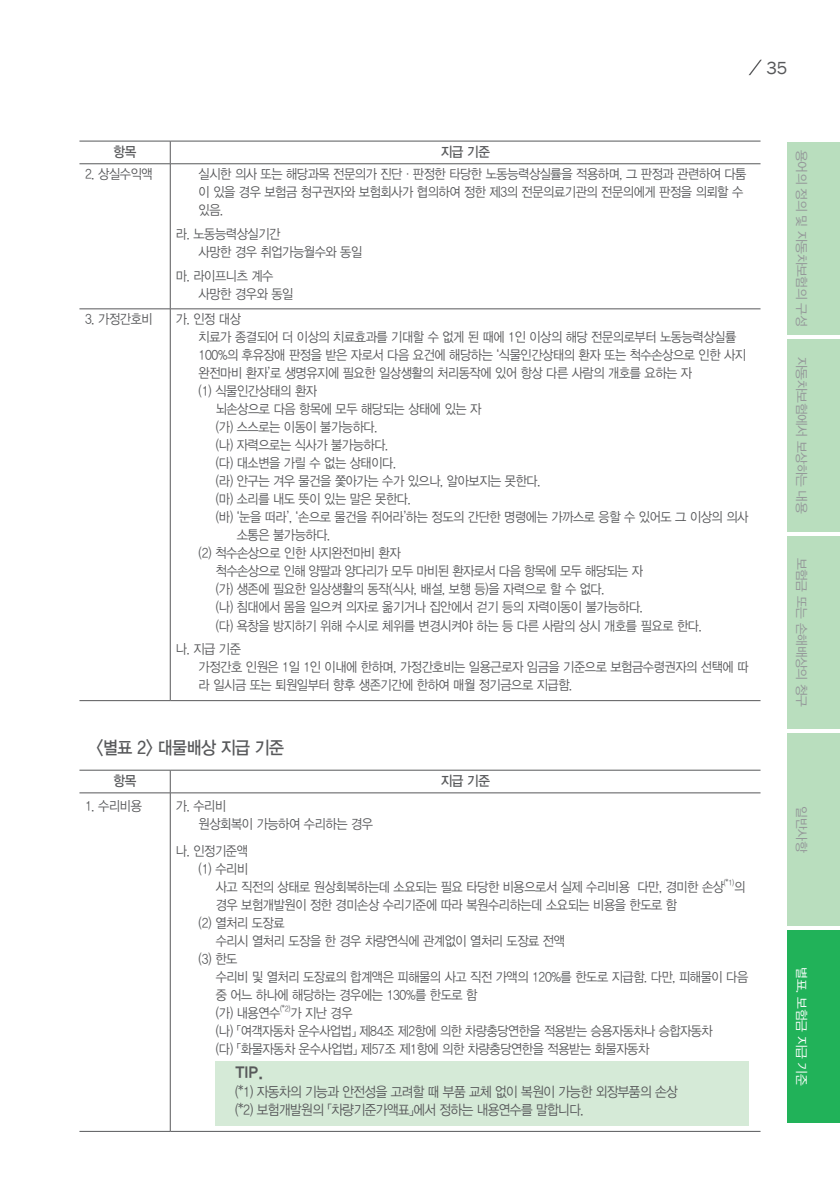
<style>
.page{position:relative;width:840px;height:1191px;background:#fff}
.page>*{position:absolute;margin:0;border:0;box-sizing:border-box;transform-origin:0 0}
.제1장_조{font:18px "YDVYGO Std 33";letter-spacing:-.03em;color:#57585a;scale:.9 1}
.t1{font:18px "Franklin Gothic";color:#57585a}
.본문{font:16px "YDVYGO Std 25";color:#57585a;scale:.95 1}
.팁{font:14px "YDVYGO Std 32";letter-spacing:-.04em;color:#57585a;scale:.9 1}
.표하시라{font:14px "YDVYGO Std 33";letter-spacing:-.03em;color:#57585a;scale:.9 1}
.표내용{font:13.6px/18px "YDVYGO Std 32";letter-spacing:-.03em;color:#57585a;scale:.9 1}
.t2{font:12.8px "YDVYGO Std 32";letter-spacing:-.03em;color:#939598}
.t3{font:12.8px "YDVYGO Std 12";letter-spacing:-.03em;color:#fff}
.표내용-2{font:7.8px "YDVYGO Std 32";color:#57585a;scale:.9 1}
.s1{font-family:"YDVYGO Std 12"}
</style>
<div class="page">
<div style="left:787px;top:142px;width:52px;height:192px;background:#b9debe"></div>
<div style="left:787px;top:339px;width:52px;height:192px;background:#b9debe"></div>
<div style="left:787px;top:536px;width:52px;height:193px;background:#b9debe"></div>
<div style="left:787px;top:733px;width:52px;height:193px;background:#b9debe"></div>
<div style="left:787px;top:930px;width:52px;height:193px;background:#21b259"></div>
<svg style="left:748px;top:60px;width:13px;height:15px"></svg>
<hr style="left:170px;top:164px;width:1px;height:144px;background:#57585a">
<hr style="left:79px;top:308px;width:91px;height:1px;background:#57585a">
<hr style="left:170px;top:308px;width:590px;height:1px;background:#57585a">
<hr style="left:170px;top:309px;width:1px;height:391px;background:#57585a">
<hr style="left:79px;top:700px;width:91px;height:1px;background:#57585a">
<hr style="left:170px;top:700px;width:590px;height:1px;background:#57585a">
<hr style="left:79px;top:141px;width:91px;height:1px;background:#57585a">
<hr style="left:170px;top:141px;width:590px;height:1px;background:#57585a">
<svg style="left:170px;top:141px;width:1px;height:22px"></svg>
<hr style="left:79px;top:163px;width:91px;height:1px;background:#57585a">
<hr style="left:170px;top:163px;width:590px;height:1px;background:#57585a">
<hr style="left:170px;top:793px;width:1px;height:338px;background:#57585a">
<hr style="left:79px;top:1131px;width:91px;height:1px;background:#57585a">
<hr style="left:170px;top:1131px;width:590px;height:1px;background:#57585a">
<hr style="left:79px;top:770px;width:91px;height:1px;background:#57585a">
<hr style="left:170px;top:770px;width:590px;height:1px;background:#57585a">
<svg style="left:170px;top:770px;width:1px;height:22px"></svg>
<hr style="left:79px;top:792px;width:91px;height:1px;background:#57585a">
<hr style="left:170px;top:792px;width:590px;height:1px;background:#57585a">
<div style="left:215px;top:1061px;width:533px;height:64px;background:#d5ead7"></div>
<h1 class="t1" style="left:766px;top:57px;width:23px">35</h1>
<p class="표하시라" style="left:113px;top:144px;width:27px">항목</p>
<p class="표하시라" style="left:440px;top:144px;width:56px">지급 기준</p>
<p class="표내용" style="left:85px;top:165px;width:77px">2. 상실수익액</p>
<p class="표내용" style="left:198px;top:165px;width:609px">실시한 의사 또는 해당과목 전문의가 진단<span class="s1">·</span>판정한 타당한 노동능력상실률을 적용하며, 그 판정과 관련하여 다툼 이 있을 경우 보험금 청구권자와 보험회사가 협의하여 정한 제3의 전문의료기관의 전문의에게 판정을 의뢰할 수 있음.</p>
<p class="표내용" style="left:176px;top:225px;width:117px">라. 노동능력상실기간</p>
<p class="표내용" style="left:198px;top:243px;width:183px">사망한 경우 취업가능월수와 동일</p>
<p class="표내용" style="left:176px;top:267px;width:110px">마. 라이프니츠 계수</p>
<p class="표내용" style="left:198px;top:285px;width:107px">사망한 경우와 동일</p>
<p class="표내용" style="left:85px;top:310px;width:77px">3. 가정간호비</p>
<p class="표내용" style="left:176px;top:310px;width:74px">가. 인정 대상</p>
<p class="표내용" style="left:198px;top:328px;width:609px">치료가 종결되어 더 이상의 치료효과를 기대할 수 없게 된 때에 1인 이상의 해당 전문의로부터 노동능력상실률<br>100%의 후유장애 판정을 받은 자로서 다음 요건에 해당하는 ‘식물인간상태의 환자 또는 척수손상으로 인한 사지 완전마비 환자’로 생명유지에 필요한 일상생활의 처리동작에 있어 항상 다른 사람의 개호를 요하는 자</p>
<p class="표내용" style="left:198px;top:382px;width:133px">(1) 식물인간상태의 환자</p>
<p class="표내용" style="left:215px;top:400px;width:296px">뇌손상으로 다음 항목에 모두 해당되는 상태에 있는 자</p>
<p class="표내용" style="left:215px;top:418px;width:181px">(가) 스스로는 이동이 불가능하다.</p>
<p class="표내용" style="left:215px;top:436px;width:193px">(나) 자력으로는 식사가 불가능하다.</p>
<p class="표내용" style="left:215px;top:454px;width:202px">(다) 대소변을 가릴 수 없는 상태이다.</p>
<p class="표내용" style="left:215px;top:472px;width:362px">(라) 안구는 겨우 물건을 쫓아가는 수가 있으나, 알아보지는 못한다.</p>
<p class="표내용" style="left:215px;top:490px;width:218px">(마) 소리를 내도 뜻이 있는 말은 못한다.</p>
<p class="표내용" style="left:236px;top:508px;width:569px;text-indent:-21px">(바) ‘눈을 떠라’, ‘손으로 물건을 쥐어라’하는 정도의 간단한 명령에는 가까스로 응할 수 있어도 그 이상의 의사 소통은 불가능하다.</p>
<p class="표내용" style="left:198px;top:544px;width:226px">(2) 척수손상으로 인한 사지완전마비 환자</p>
<p class="표내용" style="left:215px;top:562px;width:476px">척수손상으로 인해 양팔과 양다리가 모두 마비된 환자로서 다음 항목에 모두 해당되는 자</p>
<p class="표내용" style="left:215px;top:580px;width:433px">(가) 생존에 필요한 일상생활의 동작(식사, 배설, 보행 등)을 자력으로 할 수 없다.</p>
<p class="표내용" style="left:215px;top:598px;width:476px">(나) 침대에서 몸을 일으켜 의자로 옮기거나 집안에서 걷기 등의 자력이동이 불가능하다.</p>
<p class="표내용" style="left:215px;top:616px;width:541px">(다) 욕창을 방지하기 위해 수시로 체위를 변경시켜야 하는 등 다른 사람의 상시 개호를 필요로 한다.</p>
<p class="표내용" style="left:176px;top:640px;width:74px">나. 지급 기준</p>
<p class="표내용" style="left:198px;top:658px;width:612px">가정간호 인원은 1일 1인 이내에 한하며, 가정간호비는 일용근로자 임금을 기준으로 보험금수령권자의 선택에 따 라 일시금 또는 퇴원일부터 향후 생존기간에 한하여 매월 정기금으로 지급함.</p>
<p class="제1장_조" style="left:96px;top:738px;width:210px">&lt;별표 2&gt; 대물배상 지급 기준</p>
<p class="표하시라" style="left:113px;top:773px;width:27px">항목</p>
<p class="표하시라" style="left:440px;top:773px;width:56px">지급 기준</p>
<p class="표내용" style="left:85px;top:797px;width:65px">1. 수리비용</p>
<p class="표내용" style="left:176px;top:797px;width:57px">가. 수리비</p>
<p class="표내용" style="left:198px;top:815px;width:195px">원상회복이 가능하여 수리하는 경우</p>
<p class="표내용" style="left:176px;top:842px;width:81px">나. 인정기준액</p>
<p class="표내용" style="left:198px;top:860px;width:56px">(1) 수리비</p>
<p class="표내용" style="left:215px;top:878px;width:566px">사고 직전의 상태로 원상회복하는데 소요되는 필요 타당한 비용으로서 실제 수리비용 다만, 경미한 손상</p>
<p class="표내용-2" style="left:723px;top:878px;width:13px">(*1)</p>
<p class="표내용" style="left:733px;top:878px;width:14px">의</p>
<p class="표내용" style="left:215px;top:896px;width:514px">경우 보험개발원이 정한 경미손상 수리기준에 따라 복원수리하는데 소요되는 비용을 한도로 함</p>
<p class="표내용" style="left:198px;top:914px;width:97px">(2) 열처리 도장료</p>
<p class="표내용" style="left:215px;top:932px;width:389px">수리시 열처리 도장을 한 경우 차량연식에 관계없이 열처리 도장료 전액</p>
<p class="표내용" style="left:198px;top:950px;width:44px">(3) 한도</p>
<p class="표내용" style="left:215px;top:968px;width:593px">수리비 및 열처리 도장료의 합계액은 피해물의 사고 직전 가액의 120%를 한도로 지급함. 다만, 피해물이 다음 중 어느 하나에 해당하는 경우에는 130%를 한도로 함</p>
<p class="표내용" style="left:215px;top:1004px;width:73px">(가) 내용연수</p>
<p class="표내용-2" style="left:280px;top:1004px;width:13px">(*2)</p>
<p class="표내용" style="left:290px;top:1004px;width:71px">가 지난 경우</p>
<p class="표내용" style="left:215px;top:1022px;width:553px">(나) 「여객자동차 운수사업법」 제84조 제2항에 의한 차량충당연한을 적용받는 승용자동차나 승합자동차</p>
<p class="표내용" style="left:215px;top:1040px;width:483px">(다) 「화물자동차 운수사업법」 제57조 제1항에 의한 차량충당연한을 적용받는 화물자동차</p>
<p class="본문" style="left:235px;top:1065px;width:31px">TIP.</p>
<p class="팁" style="left:235px;top:1085px;width:493px">(*1) 자동차의 기능과 안전성을 고려할 때 부품 교체 없이 복원이 가능한 외장부품의 손상</p>
<p class="팁" style="left:235px;top:1103px;width:388px">(*2) 보험개발원의 「차량기준가액표」에서 정하는 내용연수를 말합니다.</p>
<p class="t2" style="left:807px;top:150px;width:178px;rotate:90deg">용어의 정의 및 자동차보험의 구성</p>
<p class="t2" style="left:807px;top:357px;width:158px;rotate:90deg">자동차보험에서 보상하는 내용</p>
<p class="t2" style="left:807px;top:557px;width:151px;rotate:90deg">보험금 또는 손해배상의 청구</p>
<p class="t2" style="left:807px;top:806px;width:47px;rotate:90deg">일반사항</p>
<p class="t3" style="left:807px;top:967px;width:120px;rotate:90deg">별표. 보험금 지급 기준</p>
</div>
